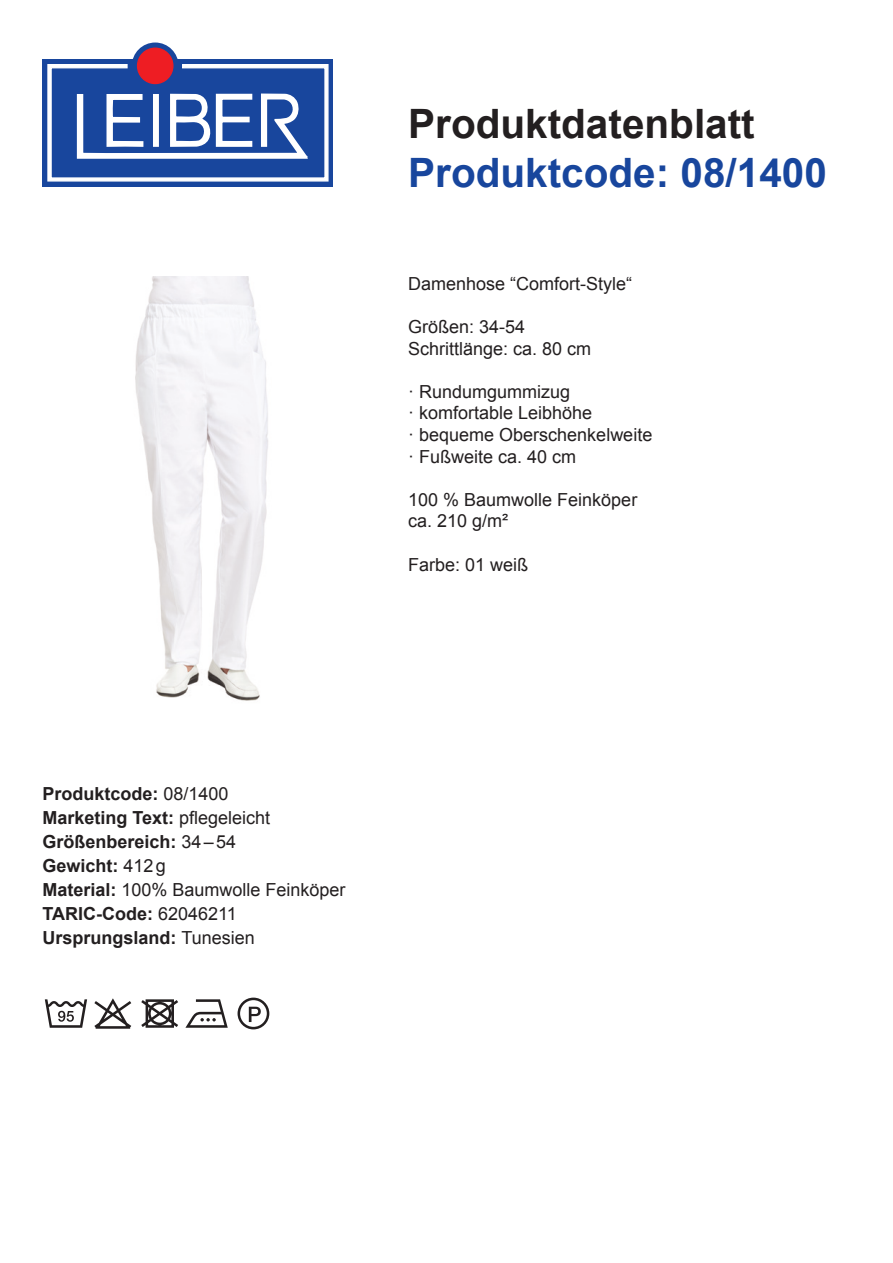
<style>
.page{position:relative;width:893px;height:1263px;background:#fff}
.page>*{position:absolute;margin:0;border:0;box-sizing:border-box;transform-origin:0 0}
.t1{font:700 40.5px "Arial";color:#18469d}
.t2{font:700 40.5px "Arial";color:#231f20}
.t3{font:18px/21.6px "Arial";color:#231f20}
.t4{font:700 18px/24px "Arial";color:#231f20}
.s1{font-weight:400}
</style>
<div class="page">
<div style="left:43px;top:59px;width:290px;height:127px;background:#18469d"></div>
<svg style="left:47px;top:64px;width:282px;height:118px"></svg>
<svg style="left:132px;top:43px;width:47px;height:46px"></svg>
<div style="left:138px;top:48px;width:35px;height:36px;background:#ee1d23;border-radius:50%"></div>
<div style="left:137px;top:48px;width:37px;height:36px;border:1px solid #ee1d23;border-radius:50%"></div>
<img style="left:135px;top:277px;width:133px;height:424px">
<svg style="left:45px;top:999px;width:42px;height:29px"></svg>
<svg style="left:94px;top:998px;width:37px;height:31px"></svg>
<svg style="left:141px;top:999px;width:37px;height:29px"></svg>
<svg style="left:185px;top:999px;width:43px;height:29px"></svg>
<svg style="left:238px;top:997px;width:31px;height:32px"></svg>
<h1 class="t2" style="left:408px;top:97px;width:348px">Produktdatenblatt</h1>
<h1 class="t1" style="left:408px;top:146px;width:420px">Produktcode: 08/1400</h1>
<p class="t3" style="left:408px;top:273px;width:226px">Damenhose “Comfort-Style“</p>
<p class="t3" style="left:408px;top:316px;width:185px">Größen: 34-54<br>Schrittlänge: ca. 80 cm</p>
<p class="t3" style="left:408px;top:381px;width:246px">· Rundumgummizug<br>· komfortable Leibhöhe<br>· bequeme Oberschenkelweite · Fußweite ca. 40 cm</p>
<p class="t3" style="left:408px;top:489px;width:231px">100 % Baumwolle Feinköper ca. 210 g/m²</p>
<p class="t3" style="left:408px;top:554px;width:122px">Farbe: 01 weiß</p>
<p class="t4" style="left:43px;top:782px;width:305px">Produktcode: <span class="s1">08/1400<br></span>Marketing Text: <span class="s1">pflegeleicht<br></span>Größenbereich: <span class="s1">34–54<br></span>Gewicht: <span class="s1">412g<br></span>Material: <span class="s1">100% Baumwolle Feinköper<br></span>TARIC-Code: <span class="s1">62046211<br></span>Ursprungsland: <span class="s1">Tunesien</span></p>
</div>
